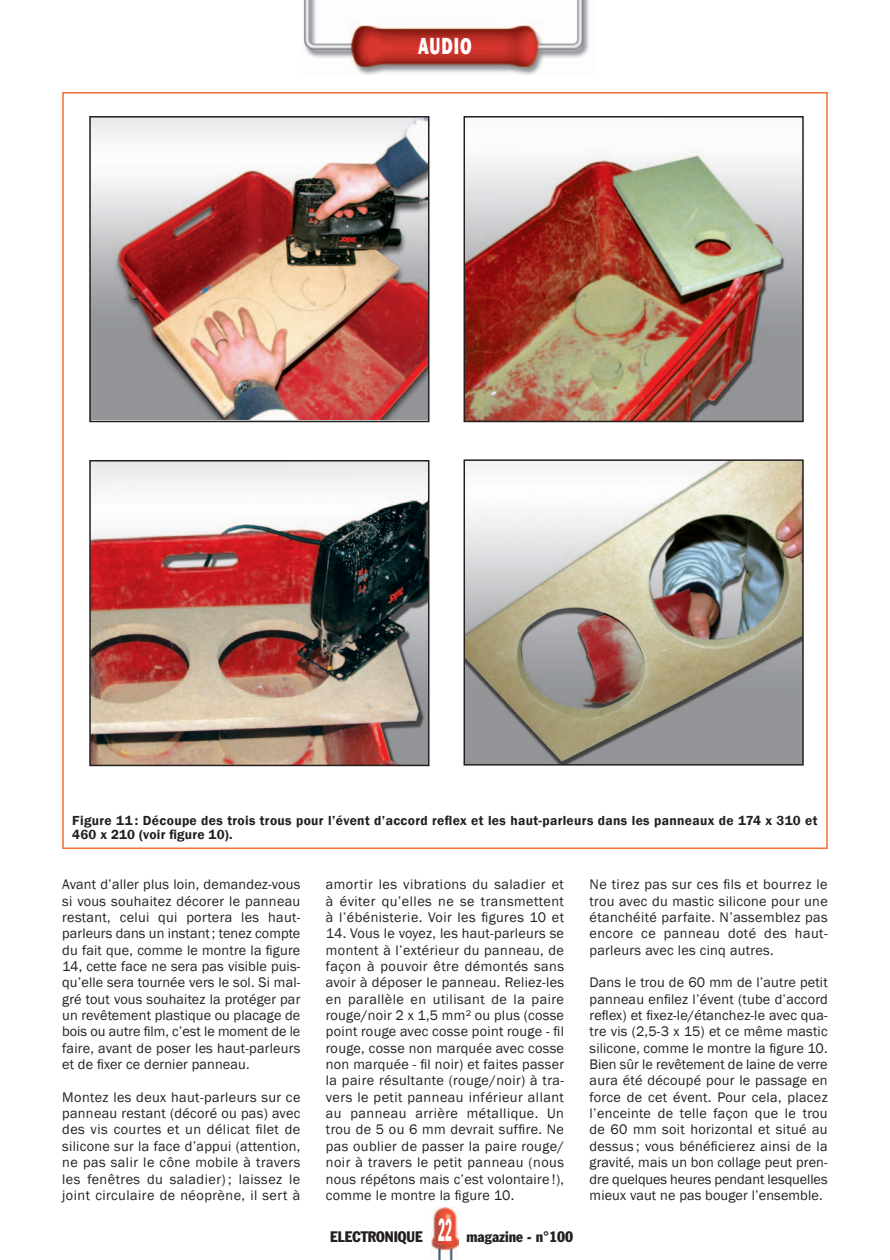
<style>
.page{position:relative;width:890px;height:1260px;background:#fff}
.page>*{position:absolute;margin:0;border:0;box-sizing:border-box;transform-origin:0 0}
.t1{font:800 24px "Franklin Gothic";letter-spacing:.06em;color:#fff;scale:.7 1}
.t2{font:condensed 15px "Franklin Gothic";color:#231f20}
.t3{font:14.25px/16.4px "Franklin Gothic";letter-spacing:.02em;color:#231f20;text-align:justify}
.t4{font:600 13.5px/14.2px "Franklin Gothic";letter-spacing:.025em;color:#231f20}
.s1{font-size:31.5px;color:#fff}
</style>
<div class="page">
<img style="left:303px;top:0;width:286px;height:75px">
<img style="left:431px;top:1207px;width:28px;height:53px">
<img style="left:91px;top:118px;width:336px;height:301px">
<div style="left:89px;top:116px;width:340px;height:306px;border:1px solid #231f20"></div>
<img style="left:465px;top:118px;width:337px;height:302px">
<div style="left:463px;top:116px;width:341px;height:306px;border:1px solid #231f20"></div>
<img style="left:91px;top:462px;width:336px;height:302px">
<div style="left:89px;top:460px;width:340px;height:306px;border:1px solid #231f20"></div>
<img style="left:465px;top:461px;width:337px;height:302px">
<div style="left:463px;top:459px;width:341px;height:306px;border:1px solid #231f20"></div>
<h1 class="t1" style="left:418px;top:31px;width:78px">AUDIO</h1>
<p class="t4" style="left:72px;top:813px;width:747px">Figure 11 : Découpe des trois trous pour l’évent d’accord reflex et les haut-parleurs dans les panneaux de 174 x 310 et<br>460 x 210 (voir figure 10).</p>
<p class="t3" style="left:589px;top:876px;width:240px">Ne tirez pas sur ces fils et bourrez le trou avec du mastic silicone pour une étanchéité parfaite. N’assemblez pas encore ce panneau doté des haut&shy;parleurs avec les cinq autres.</p>
<p class="t3" style="left:589px;top:974px;width:240px">Dans le trou de 60 mm de l’autre petit panneau enfilez l’évent (tube d’accord reflex) et fixez-le/étanchez-le avec qua&shy;tre vis (2,5-3 x 15) et ce même mastic silicone, comme le montre la figure 10.<br>Bien sûr le revêtement de laine de verre aura été découpé pour le passage en force de cet évent. Pour cela, placez l’enceinte de telle façon que le trou de 60 mm soit horizontal et situé au dessus ; vous bénéficierez ainsi de la gravité, mais un bon collage peut pren&shy;dre quelques heures pendant lesquelles mieux vaut ne pas bouger l’ensemble.</p>
<p class="t3" style="left:62px;top:876px;width:240px">Avant d’aller plus loin, demandez-vous si vous souhaitez décorer le panneau restant, celui qui portera les haut&shy;parleurs dans un instant ; tenez compte du fait que, comme le montre la figure 14, cette face ne sera pas visible puis&shy;qu’elle sera tournée vers le sol. Si mal&shy;gré tout vous souhaitez la protéger par un revêtement plastique ou placage de bois ou autre film, c’est le moment de le faire, avant de poser les haut-parleurs et de fixer ce dernier panneau.</p>
<p class="t3" style="left:62px;top:1089px;width:240px">Montez les deux haut-parleurs sur ce panneau restant (décoré ou pas) avec des vis courtes et un délicat filet de silicone sur la face d’appui (attention, ne pas salir le cône mobile à travers les fenêtres du saladier) ; laissez le joint circulaire de néoprène, il sert à</p>
<p class="t3" style="left:326px;top:876px;width:240px">amortir les vibrations du saladier et à éviter qu’elles ne se transmettent à l’ébénisterie. Voir les figures 10 et</p>
<p class="t3" style="left:326px;top:925px;width:240px">14. Vous le voyez, les haut-parleurs se montent à l’extérieur du panneau, de façon à pouvoir être démontés sans avoir à déposer le panneau. Reliez-les en parallèle en utilisant de la paire rouge/noir 2 x 1,5 mm² ou plus (cosse point rouge avec cosse point rouge - fil rouge, cosse non marquée avec cosse non marquée - fil noir) et faites passer la paire résultante (rouge/noir) à tra&shy;vers le petit panneau inférieur allant au panneau arrière métallique. Un trou de 5 ou 6 mm devrait suffire. Ne pas oublier de passer la paire rouge/ noir à travers le petit panneau (nous nous répétons mais c’est volontaire !), comme le montre la figure 10.</p>
<p class="t2" style="left:330px;top:1227px;width:245px">ELECTRONIQUE <span class="s1">22</span> magazine - n°100</p>
</div>
